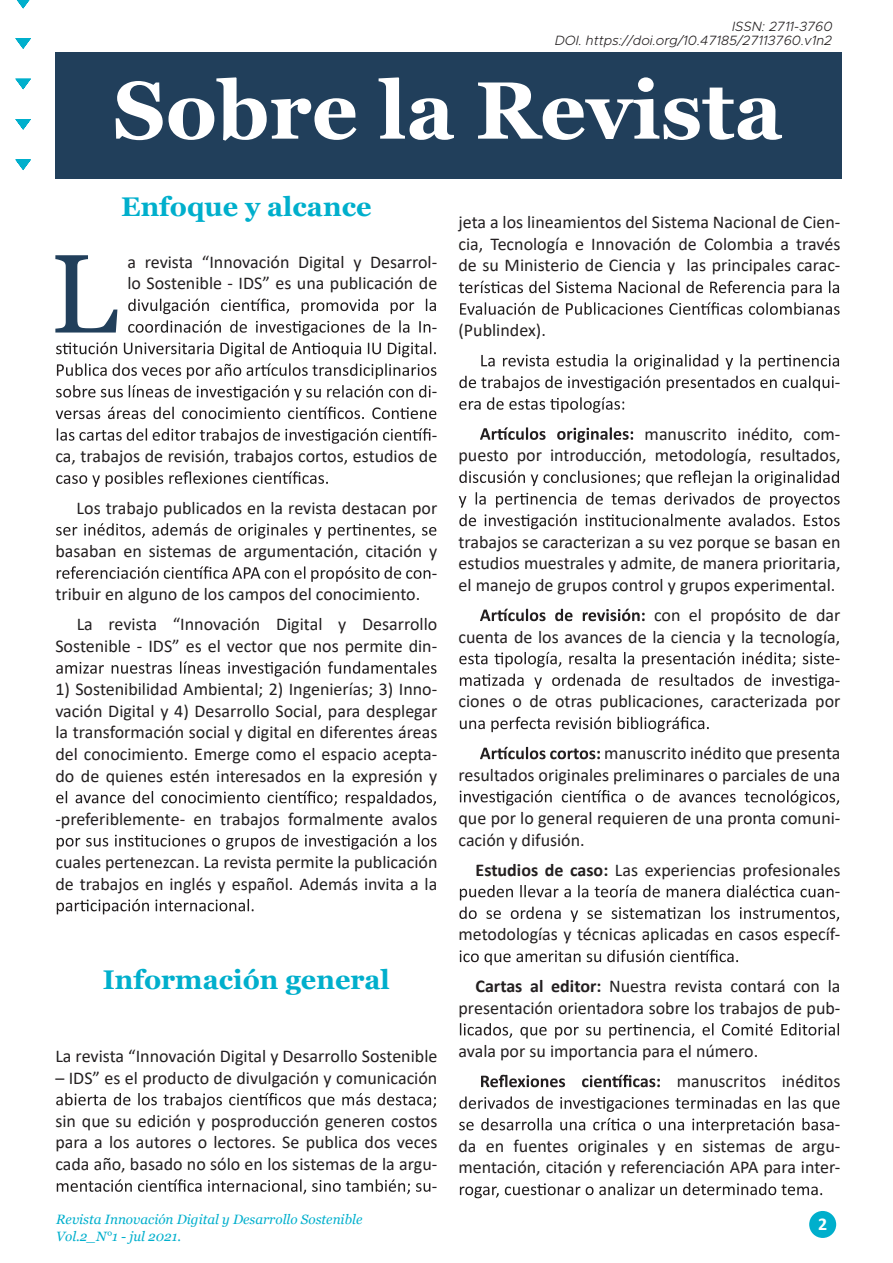
<style>
.page{position:relative;width:893px;height:1263px;background:#fff}
.page>*{position:absolute;margin:0;border:0;box-sizing:border-box;transform-origin:0 0}
.t1{font:111.45px "Georgia";color:#213f5b}
.t2{font:700 81px "Georgia";color:#fff}
.t3{font:700 27px "Georgia";color:#00afcc}
.t4{font:18px/21.6px "Calibri";color:#231f20;text-align:right}
.t5{font:700 18px "Calibri";color:#fff}
.t6{font:italic 13.5px/16.2px "Georgia";color:#00afcc}
.t7{font:italic 300 13.5px/14px "Metropolis";color:#231f20;text-align:right}
.s1{font-weight:700}
</style>
<div class="page">
<div style="left:55px;top:52px;width:786px;height:127px;background:#213f5b"></div>
<svg style="left:128px;top:299px;width:308px;height:15px"></svg>
<svg style="left:128px;top:320px;width:302px;height:16px"></svg>
<svg style="left:56px;top:342px;width:380px;height:15px"></svg>
<svg style="left:57px;top:363px;width:379px;height:16px"></svg>
<svg style="left:56px;top:385px;width:375px;height:16px"></svg>
<svg style="left:56px;top:407px;width:380px;height:12px"></svg>
<svg style="left:57px;top:428px;width:374px;height:16px"></svg>
<svg style="left:56px;top:471px;width:272px;height:16px"></svg>
<svg style="left:56px;top:523px;width:380px;height:16px"></svg>
<svg style="left:57px;top:566px;width:373px;height:16px"></svg>
<svg style="left:56px;top:661px;width:380px;height:16px"></svg>
<svg style="left:56px;top:791px;width:380px;height:15px"></svg>
<svg style="left:57px;top:834px;width:379px;height:16px"></svg>
<svg style="left:57px;top:899px;width:197px;height:15px"></svg>
<svg style="left:56px;top:1093px;width:380px;height:15px"></svg>
<svg style="left:57px;top:1179px;width:373px;height:15px"></svg>
<svg style="left:459px;top:281px;width:380px;height:15px"></svg>
<svg style="left:460px;top:302px;width:380px;height:13px"></svg>
<svg style="left:481px;top:354px;width:358px;height:16px"></svg>
<svg style="left:459px;top:376px;width:375px;height:15px"></svg>
<svg style="left:459px;top:397px;width:165px;height:16px"></svg>
<svg style="left:480px;top:427px;width:153px;height:16px"></svg>
<svg style="left:459px;top:470px;width:380px;height:16px"></svg>
<svg style="left:459px;top:492px;width:381px;height:16px"></svg>
<svg style="left:459px;top:514px;width:381px;height:15px"></svg>
<svg style="left:480px;top:609px;width:165px;height:12px"></svg>
<svg style="left:459px;top:652px;width:375px;height:15px"></svg>
<svg style="left:460px;top:673px;width:373px;height:16px"></svg>
<svg style="left:460px;top:717px;width:249px;height:15px"></svg>
<svg style="left:480px;top:747px;width:120px;height:12px"></svg>
<svg style="left:460px;top:790px;width:379px;height:15px"></svg>
<svg style="left:460px;top:885px;width:373px;height:15px"></svg>
<svg style="left:459px;top:906px;width:380px;height:16px"></svg>
<svg style="left:460px;top:950px;width:278px;height:15px"></svg>
<svg style="left:460px;top:1023px;width:379px;height:15px"></svg>
<svg style="left:481px;top:1075px;width:179px;height:12px"></svg>
<svg style="left:459px;top:1096px;width:380px;height:16px"></svg>
<svg style="left:459px;top:1118px;width:374px;height:15px"></svg>
<svg style="left:460px;top:1183px;width:362px;height:15px"></svg>
<svg style="left:17px;top:0;width:13px;height:9px"></svg>
<svg style="left:15px;top:38px;width:16px;height:11px"></svg>
<svg style="left:15px;top:79px;width:16px;height:10px"></svg>
<svg style="left:15px;top:119px;width:16px;height:11px"></svg>
<svg style="left:15px;top:159px;width:16px;height:11px"></svg>
<div style="left:809px;top:1211px;width:27px;height:27px;background:#00afcc;border-radius:50%"></div>
<p class="t7" style="left:555px;top:19px;width:279px">ISSN: 2711-3760<br>DOI. https://doi.org/10.47185/27113760.v1n2</p>
<h2 class="t2" style="left:113px;top:59px;width:671px">Sobre la Revista</h2>
<h3 class="t3" style="left:121px;top:189px;width:252px">Enfoque y alcance</h3>
<h1 class="t1" style="left:50px;top:227px;width:69px">L</h1>
<p class="t4" style="left:127px;top:250px;width:311px;text-align:left">a revista “Innovación Digital y Desarrol&shy;lo Sostenible - IDS” es una publicación de</p>
<p class="t4" style="left:432px;top:315px;width:7px">-</p>
<p class="t4" style="left:432px;top:380px;width:7px">-</p>
<p class="t4" style="left:55px;top:423px;width:383px">-<br>ca, trabajos de revisión, trabajos cortos, estudios de</p>
<p class="t4" style="left:77px;top:497px;width:362px">Los trabajo publicados en la revista destacan por</p>
<p class="t4" style="left:55px;top:540px;width:383px">basaban en sistemas de argumentación, citación y</p>
<p class="t4" style="left:432px;top:561px;width:7px">-</p>
<p class="t4" style="left:55px;top:583px;width:366px">tribuir en alguno de los campos del conocimiento.</p>
<p class="t4" style="left:55px;top:613px;width:383px">La revista “Innovación Digital y Desarrollo<br>Sostenible - IDS” es el vector que nos permite din-</p>
<p class="t4" style="left:55px;top:678px;width:384px;text-align:justify">1) Sostenibilidad Ambiental; 2) Ingenierías; 3) Inno&shy;vación Digital y 4) Desarrollo Social, para desplegar la transformación social y digital en diferentes áreas del conocimiento. Emerge como el espacio acepta&shy;do de quienes estén interesados en la expresión y</p>
<p class="t4" style="left:55px;top:807px;width:383px">-preferiblemente- en trabajos formalmente avalos</p>
<p class="t4" style="left:55px;top:851px;width:384px;text-align:left">cuales pertenezcan. La revista permite la publicación de trabajos en inglés y español. Además invita a la</p>
<h3 class="t3" style="left:103px;top:962px;width:289px">Información general</h3>
<p class="t4" style="left:55px;top:1045px;width:383px">La revista “Innovación Digital y Desarrollo Sostenible</p>
<p class="t4" style="left:55px;top:1066px;width:383px">– IDS” es el producto de divulgación y comunicación</p>
<p class="t4" style="left:55px;top:1109px;width:383px">sin que su edición y posproducción generen costos para a los autores o lectores. Se publica dos veces cada año, basado no sólo en los sistemas de la argu--</p>
<p class="t6" style="left:56px;top:1212px;width:308px">Revista Innovación Digital y Desarrollo Sostenible<br>Vol.2_N°1 - jul 2021.</p>
<p class="t4" style="left:458px;top:211px;width:383px;text-align:justify">jeta a los lineamientos del Sistema Nacional de Cien&shy;cia, Tecnología e Innovación de Colombia a través de su Ministerio de Ciencia y las principales carac-</p>
<p class="t4" style="left:458px;top:319px;width:89px">(Publindex).</p>
<p class="t4" style="left:835px;top:371px;width:7px">-</p>
<p class="t4" style="left:458px;top:422px;width:383px">manuscrito inédito, com-<br>puesto por introducción, metodología, resultados,</p>
<p class="t4" style="left:458px;top:530px;width:384px;text-align:justify">trabajos se caracterizan a su vez porque se basan en estudios muestrales y admite, de manera prioritaria, el manejo de grupos control y grupos experimental.</p>
<p class="t4" style="left:458px;top:604px;width:383px">con el propósito de dar<br>cuenta de los avances de la ciencia y la tecnología, -<br>-<br>ciones o de otras publicaciones, caracterizada por</p>
<p class="t4" style="left:458px;top:742px;width:384px">manuscrito inédito que presenta<br>resultados originales preliminares o parciales de una</p>
<p class="t4" style="left:458px;top:807px;width:383px;text-align:left">que por lo general requieren de una pronta comuni&shy;cación y difusión.</p>
<p class="t4" style="left:476px;top:858px;width:366px"><span class="s1">Estudios de caso:</span> Las experiencias profesionales -</p>
<p class="t4" style="left:458px;top:923px;width:383px">metodologías y técnicas aplicadas en casos específ-</p>
<p class="t4" style="left:458px;top:975px;width:383px"><span class="s1">Cartas al editor:</span> Nuestra revista contará con la presentación orientadora sobre los trabajos de pub-</p>
<p class="t4" style="left:677px;top:1035px;width:165px;line-height:30.2px;text-align:left;text-indent:-218px">avala por su importancia para el número. manuscritos inéditos</p>
<p class="t4" style="left:458px;top:1113px;width:383px;text-align:justify;text-indent:376px">- da en fuentes originales y en sistemas de argu&shy;mentación, citación y referenciación APA para inter-</p>
<p class="t5" style="left:818px;top:1211px;width:11px">2</p>
</div>
